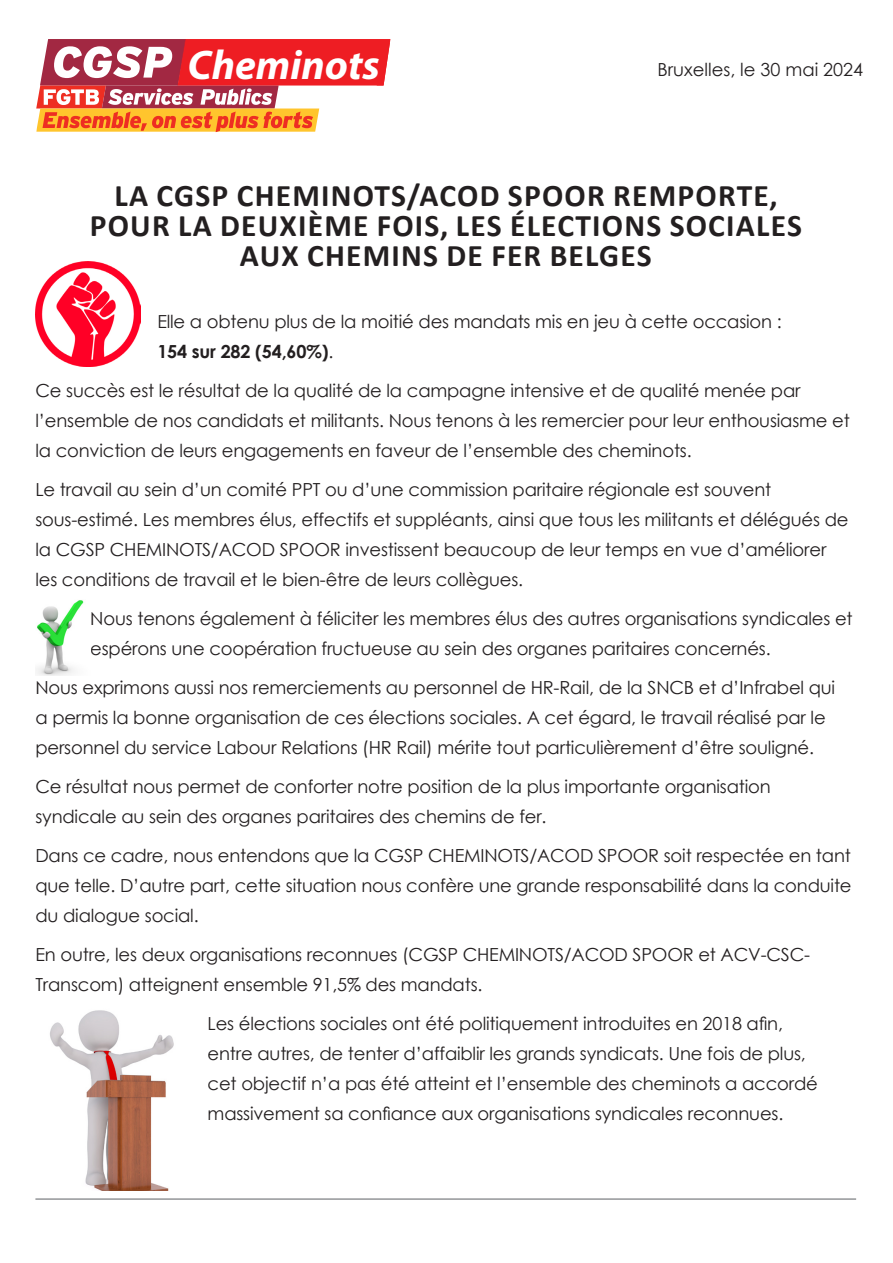
<style>
.page{position:relative;width:893px;height:1263px;background:#fff}
.page>*{position:absolute;margin:0;border:0;box-sizing:border-box;transform-origin:0 0}
.t1{font:italic 700 41.55px "Myriad Pro";color:#fff}
.t2{font:700 31.5px/30px "Calibri";letter-spacing:.04em;color:#231f20;text-align:center}
.t3{font:18px/30px "Century Gothic";letter-spacing:-.01em;color:#231f20}
.s1{font-weight:700}
</style>
<div class="page">
<svg style="left:36px;top:39px;width:355px;height:93px"></svg>
<hr style="left:35px;top:1198px;width:821px;height:2px;background:#939598">
<img style="left:35px;top:261px;width:105px;height:105px">
<img style="left:36px;top:600px;width:48px;height:76px">
<img style="left:50px;top:1010px;width:124px;height:181px">
<p class="t1" style="left:188px;top:38px;width:194px">Cheminots</p>
<p class="t3" style="left:657px;top:54px;width:207px">Bruxelles, le 30 mai 2024</p>
<p class="t2" style="left:90px;top:181px;width:714px">LA CGSP CHEMINOTS/ACOD SPOOR REMPORTE,<br>POUR LA DEUXIÈME FOIS, LES ÉLECTIONS SOCIALES<br>AUX CHEMINS DE FER BELGES</p>
<p class="t3" style="left:157px;top:306px;width:626px">Elle a obtenu plus de la moitié des mandats mis en jeu à cette occasion :<br><span class="s1">154 sur 282 (54,60%)</span>.</p>
<p class="t3" style="left:35px;top:375px;width:816px">Ce succès est le résultat de la qualité de la campagne intensive et de qualité menée par l’ensemble de nos candidats et militants. Nous tenons à les remercier pour leur enthousiasme et la conviction de leurs engagements en faveur de l’ensemble des cheminots.</p>
<p class="t3" style="left:35px;top:474px;width:815px">Le travail au sein d’un comité PPT ou d’une commission paritaire régionale est souvent sous-estimé. Les membres élus, effectifs et suppléants, ainsi que tous les militants et délégués de la CGSP CHEMINOTS/ACOD SPOOR investissent beaucoup de leur temps en vue d’améliorer les conditions de travail et le bien-être de leurs collègues.</p>
<p class="t3" style="left:90px;top:603px;width:764px">Nous tenons également à féliciter les membres élus des autres organisations syndicales et espérons une coopération fructueuse au sein des organes paritaires concernés.</p>
<p class="t3" style="left:35px;top:672px;width:801px">Nous exprimons aussi nos remerciements au personnel de HR-Rail, de la SNCB et d’Infrabel qui a permis la bonne organisation de ces élections sociales. A cet égard, le travail réalisé par le personnel du service Labour Relations (HR Rail) mérite tout particulièrement d’être souligné.</p>
<p class="t3" style="left:35px;top:771px;width:737px">Ce résultat nous permet de conforter notre position de la plus importante organisation syndicale au sein des organes paritaires des chemins de fer.</p>
<p class="t3" style="left:35px;top:840px;width:818px;text-align:justify">Dans ce cadre, nous entendons que la CGSP CHEMINOTS/ACOD SPOOR soit respectée en tant que telle. D’autre part, cette situation nous confère une grande responsabilité dans la conduite du dialogue social.</p>
<p class="t3" style="left:35px;top:939px;width:776px">En outre, les deux organisations reconnues (CGSP CHEMINOTS/ACOD SPOOR et ACV-CSC-<br>Transcom) atteignent ensemble 91,5% des mandats.</p>
<p class="t3" style="left:208px;top:1008px;width:612px">Les élections sociales ont été politiquement introduites en 2018 afin, entre autres, de tenter d’affaiblir les grands syndicats. Une fois de plus, cet objectif n’a pas été atteint et l’ensemble des cheminots a accordé massivement sa confiance aux organisations syndicales reconnues.</p>
</div>
